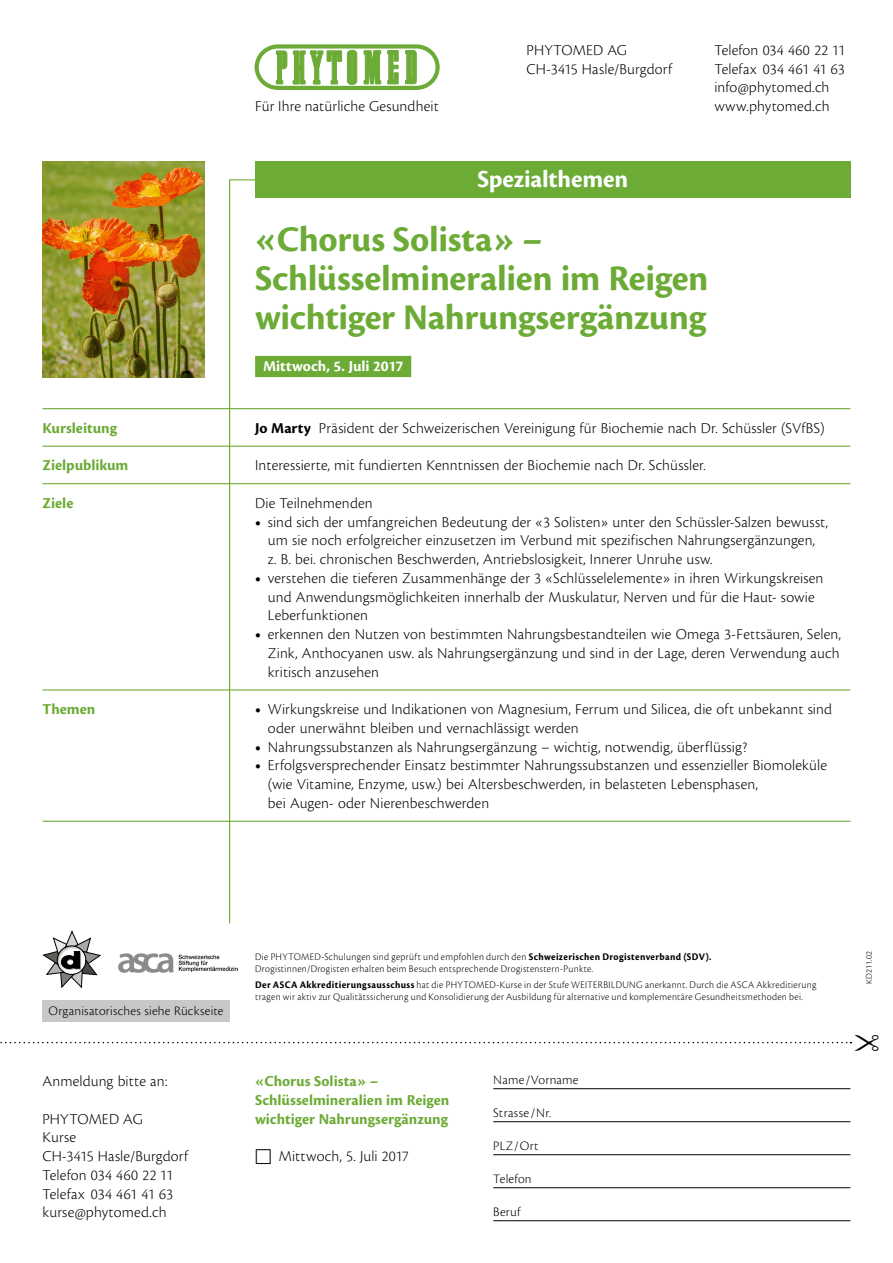
<style>
.page{position:relative;width:893px;height:1263px;background:#fff}
.page>*{position:absolute;margin:0;border:0;box-sizing:border-box;transform-origin:0 0}
.Haupttitel_25_26_pt{font:700 37.5px "Cronos Pro";letter-spacing:-.01em;color:#6cab36}
.Rubriktitel_in_gruen{font:700 25.5px "Cronos Pro";letter-spacing:-.005em;color:#fff}
.Grundschrift_10_5_12{font:300 15.75px/18.8px "Cronos Pro";letter-spacing:.01em;color:#000}
.Grundschrift_10_5_12-2{font:700 15.75px/18.8px "Cronos Pro";color:#6cab36}
.Grundschrift_10_5_12-3{font:700 15.75px "Cronos Pro";color:#fff}
.t1{font:300 13.5px "Cronos Pro";letter-spacing:.015em;color:#000}
.t2{font:300 10.5px/12px "Cronos Pro";letter-spacing:.035em;color:#000;scale:.95 1}
.t3{font:300 9px "Cronos Pro";letter-spacing:.025em;color:#000}
.s1{font-weight:700}
</style>
<div class="page">
<div style="left:43px;top:1000px;width:187px;height:21px;background:#c8c8c7"></div>
<svg style="left:43px;top:930px;width:58px;height:58px"></svg>
<img style="left:118px;top:953px;width:119px;height:20px">
<hr style="left:229px;top:179px;width:1px;height:744px;background:#6cab36">
<svg style="left:230px;top:179px;width:25px;height:1px"></svg>
<div style="left:255px;top:162px;width:595px;height:36px;background:#6cab36"></div>
<div style="left:255px;top:356px;width:156px;height:21px;background:#6cab36"></div>
<hr style="left:43px;top:408px;width:807px;height:1px;background:#6cab36">
<hr style="left:43px;top:446px;width:807px;height:1px;background:#6cab36">
<hr style="left:43px;top:483px;width:807px;height:1px;background:#6cab36">
<hr style="left:43px;top:689px;width:807px;height:1px;background:#6cab36">
<hr style="left:43px;top:821px;width:807px;height:1px;background:#6cab36">
<img style="left:43px;top:162px;width:161px;height:215px">
<hr style="left:493px;top:1088px;width:357px;height:1px;background:#000">
<hr style="left:493px;top:1121px;width:357px;height:1px;background:#000">
<hr style="left:493px;top:1154px;width:357px;height:1px;background:#000">
<hr style="left:493px;top:1187px;width:357px;height:1px;background:#000">
<hr style="left:493px;top:1220px;width:357px;height:1px;background:#000">
<svg style="left:254px;top:44px;width:186px;height:46px"></svg>
<svg style="left:0;top:1041px;width:853px;height:3px"></svg>
<p class="Grundschrift_10_5_12" style="left:255px;top:97px;width:185px">Für Ihre natürliche Gesundheit</p>
<p class="Grundschrift_10_5_12" style="left:527px;top:40px;width:102px">PHYTOMED AG</p>
<p class="Grundschrift_10_5_12" style="left:527px;top:59px;width:147px">CH-3415 Hasle/Burgdorf</p>
<p class="Grundschrift_10_5_12" style="left:714px;top:40px;width:132px">Telefon 034 460 22 11</p>
<p class="Grundschrift_10_5_12" style="left:714px;top:59px;width:132px">Telefax 034 461 41 63</p>
<p class="Grundschrift_10_5_12" style="left:714px;top:78px;width:117px">info@phytomed.ch</p>
<p class="Grundschrift_10_5_12" style="left:714px;top:97px;width:117px">www.phytomed.ch</p>
<p class="Rubriktitel_in_gruen" style="left:477px;top:165px;width:152px">Spezialthemen</p>
<p class="Haupttitel_25_26_pt" style="left:255px;top:218px;width:289px">«Chorus Solista» –</p>
<p class="Haupttitel_25_26_pt" style="left:255px;top:257px;width:455px">Schlüsselmineralien im Reigen</p>
<p class="Haupttitel_25_26_pt" style="left:255px;top:296px;width:452px">wichtiger Nahrungsergänzung</p>
<p class="Grundschrift_10_5_12-3" style="left:263px;top:357px;width:142px">Mittwoch, 5. Juli 2017</p>
<p class="Grundschrift_10_5_12-2" style="left:43px;top:419px;width:76px">Kursleitung</p>
<p class="Grundschrift_10_5_12" style="left:255px;top:419px;width:571px"><span class="s1">Jo Marty</span> Präsident der Schweizerischen Vereinigung für Biochemie nach Dr. Schüssler (SVfBS)</p>
<p class="Grundschrift_10_5_12-2" style="left:43px;top:456px;width:87px">Zielpublikum</p>
<p class="Grundschrift_10_5_12" style="left:255px;top:456px;width:452px">Interessierte, mit fundierten Kenntnissen der Biochemie nach Dr. Schüssler.</p>
<p class="Grundschrift_10_5_12-2" style="left:43px;top:494px;width:32px">Ziele</p>
<p class="Grundschrift_10_5_12" style="left:255px;top:494px;width:119px">Die Teilnehmenden</p>
<p class="Grundschrift_10_5_12" style="left:255px;top:512px;width:574px;text-align:center"><span class="s1">•</span> sind sich der umfangreichen Bedeutung der «3 Solisten» unter den Schüssler-Salzen bewusst, um sie noch erfolgreicher einzusetzen im Verbund mit spezifischen Nahrungsergänzungen,</p>
<p class="Grundschrift_10_5_12" style="left:268px;top:550px;width:446px">z. B. bei. chronischen Beschwerden, Antriebslosigkeit, Innerer Unruhe usw.</p>
<p class="Grundschrift_10_5_12" style="left:268px;top:569px;width:557px;text-indent:-13px"><span class="s1">•</span> verstehen die tieferen Zusammenhänge der 3 «Schlüsselelemente» in ihren Wirkungskreisen und Anwendungsmöglichkeiten innerhalb der Muskulatur, Nerven und für die Haut- sowie<br>Leberfunktionen</p>
<p class="Grundschrift_10_5_12" style="left:268px;top:625px;width:575px;text-align:justify;text-indent:-13px"><span class="s1">•</span> erkennen den Nutzen von bestimmten Nahrungsbestandteilen wie Omega 3-Fettsäuren, Selen, Zink, Anthocyanen usw. als Nahrungsergänzung und sind in der Lage, deren Verwendung auch kritisch anzusehen</p>
<p class="Grundschrift_10_5_12-2" style="left:43px;top:700px;width:54px">Themen</p>
<p class="Grundschrift_10_5_12" style="left:268px;top:700px;width:566px;text-indent:-13px"><span class="s1">•</span> Wirkungskreise und Indikationen von Magnesium, Ferrum und Silicea, die oft unbekannt sind oder unerwähnt bleiben und vernachlässigt werden</p>
<p class="Grundschrift_10_5_12" style="left:255px;top:737px;width:494px"><span class="s1">•</span> Nahrungssubstanzen als Nahrungsergänzung – wichtig, notwendig, überflüssig?</p>
<p class="Grundschrift_10_5_12" style="left:268px;top:756px;width:561px;text-indent:-13px"><span class="s1">•</span> Erfolgsversprechender Einsatz bestimmter Nahrungssubstanzen und essenzieller Biomoleküle (wie Vitamine, Enzyme, usw.) bei Altersbeschwerden, in belasteten Lebensphasen,</p>
<p class="Grundschrift_10_5_12" style="left:268px;top:794px;width:223px">bei Augen- oder Nierenbeschwerden</p>
<p class="t1" style="left:48px;top:1003px;width:177px">Organisatorisches siehe Rückseite</p>
<p class="Grundschrift_10_5_12" style="left:43px;top:1072px;width:126px">Anmeldung bitte an:</p>
<p class="Grundschrift_10_5_12" style="left:43px;top:1109px;width:102px">PHYTOMED AG</p>
<p class="Grundschrift_10_5_12" style="left:43px;top:1128px;width:35px">Kurse</p>
<p class="Grundschrift_10_5_12" style="left:43px;top:1147px;width:147px">CH-3415 Hasle/Burgdorf</p>
<p class="Grundschrift_10_5_12" style="left:43px;top:1165px;width:132px">Telefon 034 460 22 11</p>
<p class="Grundschrift_10_5_12" style="left:43px;top:1184px;width:132px">Telefax 034 461 41 63</p>
<p class="Grundschrift_10_5_12" style="left:43px;top:1203px;width:126px">kurse@phytomed.ch</p>
<p class="t2" style="left:255px;top:951px;width:482px">Die PHYTOMED-Schulungen sind geprüft und empfohlen durch den <span class="s1">Schweizerischen Drogistenverband (SDV).<br></span>Drogistinnen/Drogisten erhalten beim Besuch entsprechende Drogistenstern-Punkte.</p>
<p class="t2" style="left:255px;top:979px;width:592px"><span class="s1">Der ASCA Akkreditierungsausschuss</span> hat die PHYTOMED-Kurse in der Stufe WEITERBILDUNG anerkannt. Durch die ASCA Akkreditierung tragen wir aktiv zur Qualitätssicherung und Konsolidierung der Ausbildung für alternative und komplementäre Gesundheitsmethoden bei.</p>
<p class="Grundschrift_10_5_12-2" style="left:255px;top:1072px;width:125px">«Chorus Solista» –</p>
<p class="Grundschrift_10_5_12-2" style="left:255px;top:1091px;width:196px">Schlüsselmineralien im Reigen wichtiger Nahrungsergänzung</p>
<p class="Grundschrift_10_5_12" style="left:255px;top:1147px;width:155px">• Mittwoch, 5. Juli 2017</p>
<p class="t1" style="left:493px;top:1072px;width:87px">Name/Vorname</p>
<p class="t1" style="left:493px;top:1105px;width:59px">Strasse/Nr.</p>
<p class="t1" style="left:493px;top:1138px;width:47px">PLZ/Ort</p>
<p class="t1" style="left:493px;top:1171px;width:40px">Telefon</p>
<p class="t1" style="left:493px;top:1204px;width:29px">Beruf</p>
<p class="t3" style="left:864px;top:984px;width:35px;rotate:-90deg">KD211.02</p>
</div>
